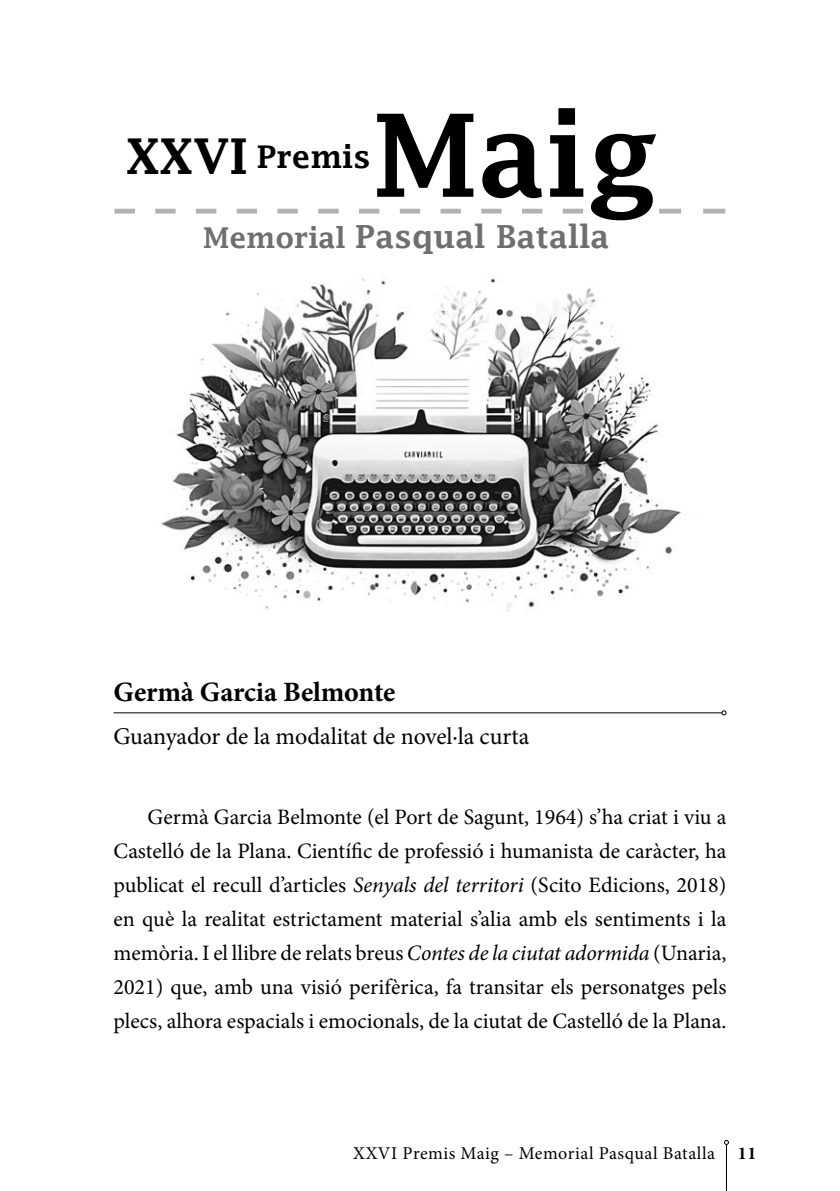
<style>
.page{position:relative;width:840px;height:1191px;background:#fff}
.page>*{position:absolute;margin:0;border:0;box-sizing:border-box;transform-origin:0 0}
.t1{font:600 114.8px "Lucida Fax";color:#000}
.t2{font:600 49.4px "Lucida Fax";color:#000}
.t3{font:600 32px "Lucida Fax";color:#706f6f}
.t4{font:600 31.4px "Lucida Fax";color:#000}
.t5{font:700 28px "Minion Pro";letter-spacing:-.005em;color:#000}
.t6{font:24px "Minion Pro";letter-spacing:-.005em;color:#000}
.t7{font:22px/34px "Minion Pro";color:#000;text-align:justify}
.t8{font:18px "Minion Pro";letter-spacing:.03em;color:#000}
.t9{font:700 18px "Minion Pro";color:#000}
.s1{font-size:28.8px}
.s2{font-style:italic}
</style>
<div class="page">
<hr style="left:725px;top:1144px;width:1px;height:47px;background:#000">
<svg style="left:724px;top:1140px;width:4px;height:5px"></svg>
<hr style="left:113px;top:712px;width:608px;height:1px;background:#000">
<svg style="left:721px;top:710px;width:5px;height:5px"></svg>
<img style="left:161px;top:278px;width:520px;height:333px">
<hr style="left:318px;top:209px;width:20px;height:4px;background:#b3b2b2">
<hr style="left:359px;top:209px;width:20px;height:4px;background:#b3b2b2">
<hr style="left:399px;top:209px;width:21px;height:4px;background:#b3b2b2">
<hr style="left:440px;top:209px;width:20px;height:4px;background:#b3b2b2">
<hr style="left:481px;top:209px;width:20px;height:4px;background:#b3b2b2">
<hr style="left:521px;top:209px;width:21px;height:4px;background:#b3b2b2">
<hr style="left:562px;top:209px;width:20px;height:4px;background:#b3b2b2">
<hr style="left:114px;top:209px;width:21px;height:4px;background:#b3b2b2">
<hr style="left:155px;top:209px;width:20px;height:4px;background:#b3b2b2">
<hr style="left:196px;top:209px;width:20px;height:4px;background:#b3b2b2">
<hr style="left:236px;top:209px;width:21px;height:4px;background:#b3b2b2">
<hr style="left:277px;top:209px;width:21px;height:4px;background:#b3b2b2">
<hr style="left:658px;top:209px;width:22px;height:4px;background:#b3b2b2">
<hr style="left:702px;top:209px;width:22px;height:4px;background:#b3b2b2">
<h2 class="t2" style="left:126px;top:128px;width:123px">XXVI</h2>
<h3 class="t4" style="left:256px;top:139px;width:115px">Premis</h3>
<h1 class="t1" style="left:372px;top:90px;width:288px">Maig</h1>
<h3 class="t3" style="left:203px;top:218px;width:407px"><span class="s1">Memorial</span> Pasqual Batalla</h3>
<p class="t5" style="left:113px;top:672px;width:283px">Germà Garcia Belmonte</p>
<p class="t6" style="left:113px;top:720px;width:417px">Guanyador de la modalitat de novel·la curta</p>
<p class="t7" style="left:113px;top:799px;width:614px;text-indent:34px">Germà Garcia Belmonte (el Port de Sagunt, 1964) s’ha criat i viu a Castelló de la Plana. Científic de professió i humanista de caràcter, ha publicat el recull d’articles <span class="s2">Senyals del territori</span> (Scito Edicions, 2018) en què la realitat estrictament material s’alia amb els sentiments i la memòria. I el llibre de relats breus <span class="s2">Contes de la ciutat adormida</span> (Unaria, 2021) que, amb una visió perifèrica, fa transitar els personatges pels plecs, alhora espacials i emocionals, de la ciutat de Castelló de la Plana.</p>
<p class="t8" style="left:353px;top:1140px;width:363px">XXVI Premis Maig – Memorial Pasqual Batalla</p>
<p class="t9" style="left:737px;top:1140px;width:20px">11</p>
</div>
